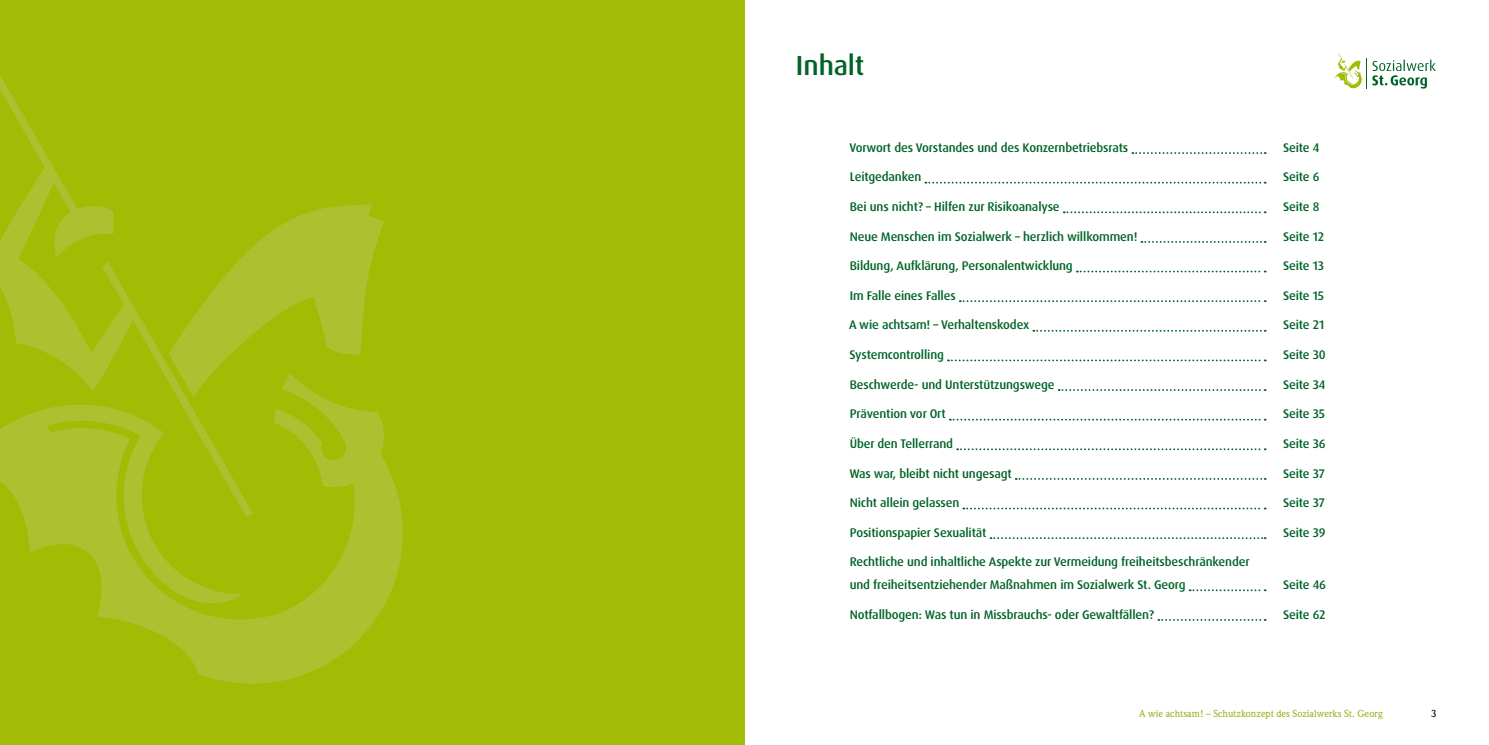
<style>
.page{position:relative;width:1489px;height:745px;background:#fff}
.page>*{position:absolute;margin:0;border:0;box-sizing:border-box;transform-origin:0 0}
.t1{font:500 27.5px "Dax OT";letter-spacing:-.005em;color:#006427}
.t2{font:500 12.5px/22.5px "Dax OT";letter-spacing:-.01em;color:#006427}
.t3{font:500 10px "Weidemann";letter-spacing:-.005em;color:#95b41d}
.t4{font:500 10px "Weidemann";color:#000}
</style>
<div class="page">
<svg style="left:1372px;top:60px;width:63px;height:29px"></svg>
<svg style="left:1334px;top:53px;width:27px;height:35px"></svg>
<hr style="left:1366px;top:59px;width:1px;height:30px;background:#006427">
<div style="left:0;top:0;width:744px;height:744px;background:#a2bb04"></div>
<svg style="left:23px;top:396px;width:380px;height:288px"></svg>
<svg style="left:253px;top:204px;width:131px;height:192px"></svg>
<svg style="left:0;top:75px;width:253px;height:441px"></svg>
<svg style="left:1132px;top:152px;width:133px;height:2px"></svg>
<svg style="left:925px;top:182px;width:340px;height:1px"></svg>
<svg style="left:1063px;top:211px;width:202px;height:2px"></svg>
<svg style="left:1141px;top:241px;width:124px;height:2px"></svg>
<svg style="left:1076px;top:270px;width:189px;height:2px"></svg>
<svg style="left:959px;top:300px;width:306px;height:2px"></svg>
<svg style="left:1033px;top:329px;width:232px;height:2px"></svg>
<svg style="left:948px;top:359px;width:317px;height:2px"></svg>
<svg style="left:1058px;top:389px;width:207px;height:2px"></svg>
<svg style="left:949px;top:418px;width:316px;height:2px"></svg>
<svg style="left:957px;top:448px;width:308px;height:2px"></svg>
<svg style="left:1015px;top:478px;width:250px;height:1px"></svg>
<svg style="left:963px;top:507px;width:302px;height:2px"></svg>
<svg style="left:990px;top:537px;width:275px;height:1px"></svg>
<svg style="left:1189px;top:589px;width:76px;height:2px"></svg>
<svg style="left:1158px;top:619px;width:107px;height:1px"></svg>
<h1 class="t1" style="left:796px;top:48px;width:70px">Inhalt</h1>
<p class="t2" style="left:849px;top:136px;width:280px">Vorwort des Vorstandes und des Konzernbetriebsrats</p>
<p class="t2" style="left:1282px;top:136px;width:38px">Seite 4</p>
<p class="t2" style="left:849px;top:166px;width:73px">Leitgedanken</p>
<p class="t2" style="left:1282px;top:166px;width:38px">Seite 6</p>
<p class="t2" style="left:849px;top:195px;width:211px">Bei uns nicht? – Hilfen zur Risikoanalyse</p>
<p class="t2" style="left:1282px;top:195px;width:38px">Seite 8</p>
<p class="t2" style="left:849px;top:225px;width:289px">Neue Menschen im Sozialwerk – herzlich willkommen!</p>
<p class="t2" style="left:1282px;top:225px;width:42px">Seite 12</p>
<p class="t2" style="left:849px;top:254px;width:224px">Bildung, Aufklärung, Personalentwicklung</p>
<p class="t2" style="left:1282px;top:254px;width:42px">Seite 13</p>
<p class="t2" style="left:849px;top:284px;width:107px">Im Falle eines Falles</p>
<p class="t2" style="left:1282px;top:284px;width:42px">Seite 15</p>
<p class="t2" style="left:849px;top:314px;width:182px">A wie achtsam! – Verhaltenskodex</p>
<p class="t2" style="left:1282px;top:314px;width:43px">Seite 21</p>
<p class="t2" style="left:849px;top:343px;width:96px">Systemcontrolling</p>
<p class="t2" style="left:1282px;top:343px;width:44px">Seite 30</p>
<p class="t2" style="left:849px;top:373px;width:206px">Beschwerde- und Unterstützungswege</p>
<p class="t2" style="left:1282px;top:373px;width:44px">Seite 34</p>
<p class="t2" style="left:849px;top:402px;width:97px">Prävention vor Ort</p>
<p class="t2" style="left:1282px;top:402px;width:43px">Seite 35</p>
<p class="t2" style="left:849px;top:432px;width:105px">Über den Tellerrand</p>
<p class="t2" style="left:1282px;top:432px;width:44px">Seite 36</p>
<p class="t2" style="left:849px;top:462px;width:164px">Was war, bleibt nicht ungesagt</p>
<p class="t2" style="left:1282px;top:462px;width:43px">Seite 37</p>
<p class="t2" style="left:849px;top:491px;width:111px">Nicht allein gelassen</p>
<p class="t2" style="left:1282px;top:491px;width:43px">Seite 37</p>
<p class="t2" style="left:849px;top:521px;width:138px">Positionspapier Sexualität</p>
<p class="t2" style="left:1282px;top:521px;width:44px">Seite 39</p>
<p class="t2" style="left:849px;top:550px;width:401px">Rechtliche und inhaltliche Aspekte zur Vermeidung freiheitsbeschränkender und freiheitsentziehender Maßnahmen im Sozialwerk St. Georg</p>
<p class="t2" style="left:1282px;top:573px;width:44px">Seite 46</p>
<p class="t2" style="left:849px;top:602px;width:306px">Notfallbogen: Was tun in Missbrauchs- oder Gewaltfällen?</p>
<p class="t2" style="left:1282px;top:602px;width:44px">Seite 62</p>
<p class="t3" style="left:1139px;top:707px;width:245px">A wie achtsam! – Schutzkonzept des Sozialwerks St. Georg</p>
<p class="t4" style="left:1430px;top:707px;width:7px">3</p>
</div>
